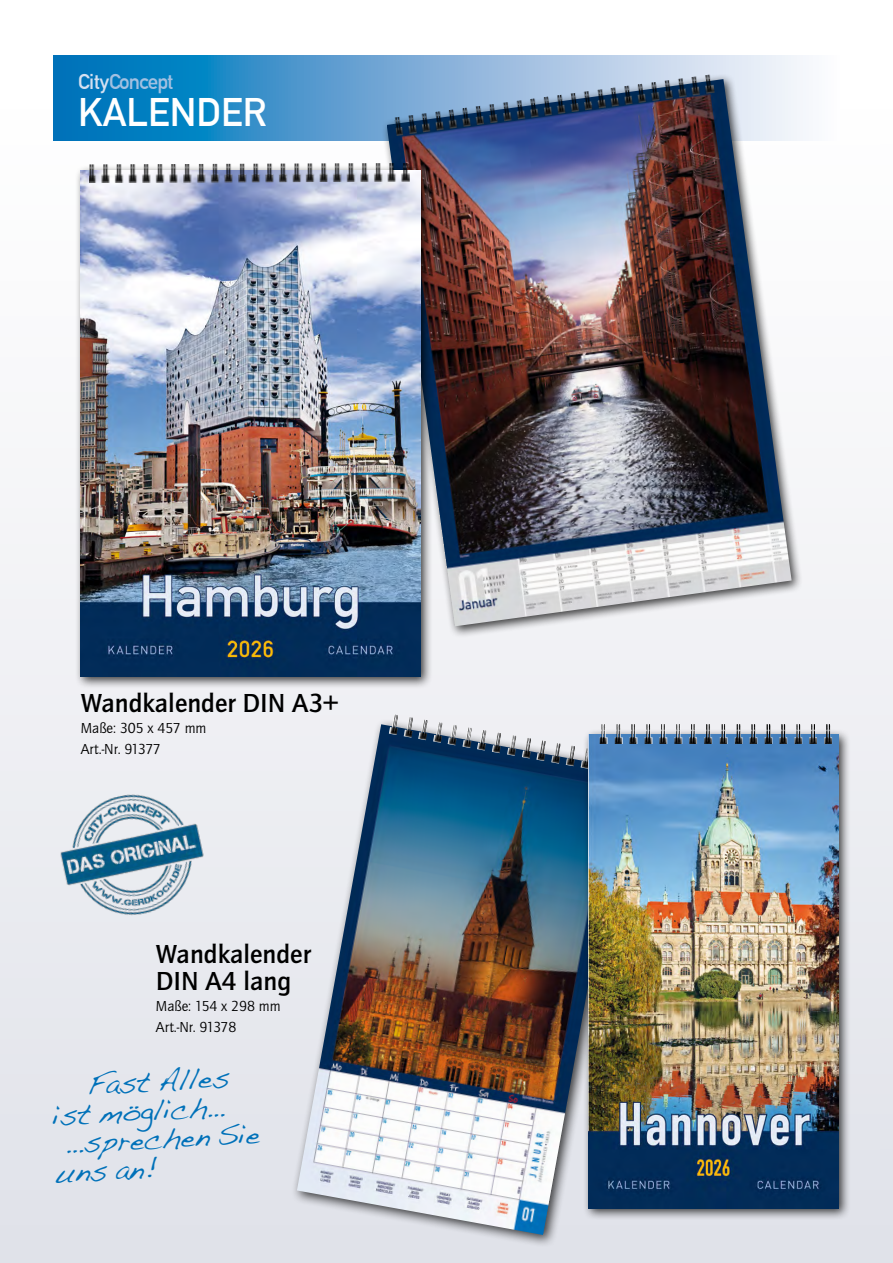
<style>
.page{position:relative;width:893px;height:1263px;background:#fff}
.page>*{position:absolute;margin:0;border:0;box-sizing:border-box;transform-origin:0 0}
.t1{font:700 39px "DIN Alternate";color:#fff}
.t2{font:28.8px "Handwriting Dakota";color:#0071b9}
.t3{font:700 27px/27px "Quay Itc T";color:#000}
.t4{font:700 21px "DIN Alternate";letter-spacing:-.04em;color:#a2c0e1}
.t5{font:15px/21px "Quay Itc T";color:#000}
.s1{color:#d4e0f1}
</style>
<div class="page">
<div style="left:0;top:0;width:893px;height:1263px;background:linear-gradient(to bottom,#fff,#e0e2e9)"></div>
<img style="left:34px;top:765px;width:197px;height:179px">
<svg style="left:53px;top:55px;width:787px;height:85px;background:#53a0d1"></svg>
<div style="left:381px;top:73px;width:422px;height:565px;background:#000;opacity:.75"></div>
<img style="left:387px;top:79px;width:405px;height:547px">
<div style="left:75px;top:165px;width:358px;height:524px;background:#000;opacity:.75"></div>
<img style="left:81px;top:171px;width:340px;height:506px">
<div style="left:291px;top:718px;width:349px;height:529px;background:#000;opacity:.75"></div>
<img style="left:297px;top:724px;width:330px;height:511px">
<img style="left:394px;top:74px;width:321px;height:62px">
<img style="left:89px;top:163px;width:321px;height:20px">
<img style="left:389px;top:714px;width:201px;height:55px">
<div style="left:583px;top:729px;width:268px;height:492px;background:#000;opacity:.75"></div>
<img style="left:589px;top:735px;width:250px;height:473px">
<img style="left:602px;top:724px;width:230px;height:20px">
<svg style="left:880px;top:0;width:13px;height:1263px"></svg>
<h3 class="t4" style="left:78px;top:65px;width:97px"><span class="s1">City</span>Concept</h3>
<h1 class="t1" style="left:78px;top:83px;width:190px">KALENDER</h1>
<h3 class="t3" style="left:81px;top:689px;width:259px">Wandkalender DIN A3+</h3>
<p class="t5" style="left:81px;top:717px;width:127px">Maße: 305 x 457 mm<br>Art.-Nr. 91377</p>
<h3 class="t3" style="left:156px;top:940px;width:156px">Wandkalender<br>DIN A4 lang</h3>
<p class="t5" style="left:156px;top:996px;width:126px">Maße: 154 x 298 mm<br>Art.-Nr. 91378</p>
<h2 class="t2" style="left:86px;top:1067px;width:144px;rotate:-3deg">Fast Alles</h2>
<h2 class="t2" style="left:51px;top:1098px;width:174px;rotate:-3deg">ist möglich…</h2>
<h2 class="t2" style="left:65px;top:1126px;width:196px;rotate:-3deg">…sprechen Sie</h2>
<h2 class="t2" style="left:54px;top:1156px;width:104px;rotate:-3deg">uns an!</h2>
</div>
